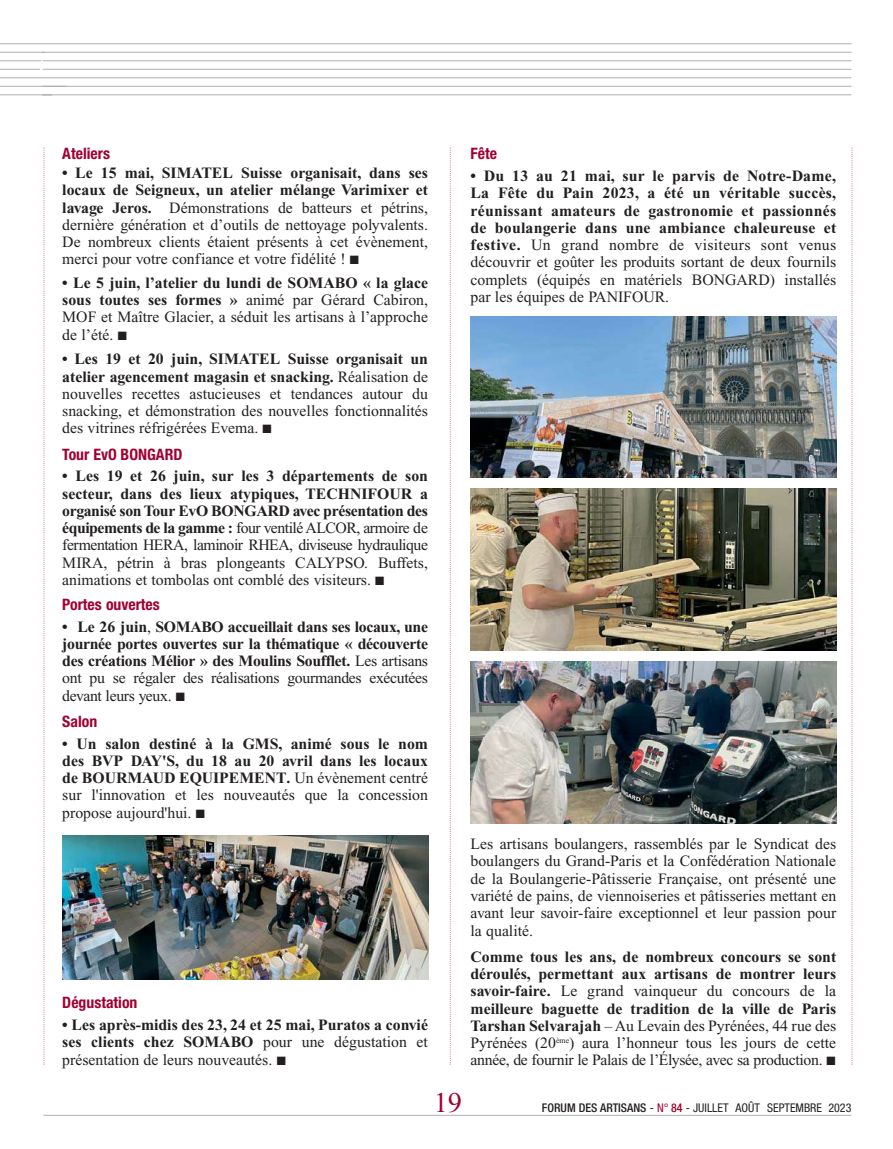
<style>
.page{position:relative;width:893px;height:1149px;background:#fff}
.page>*{position:absolute;margin:0;border:0;box-sizing:border-box;transform-origin:0 0}
.t1{font:28.5px "Times New Roman";color:#a10131}
.t2{font:15.75px/17.2px "Times New Roman";color:#231f20;text-align:justify}
.t3{font:700 15.75px/17.2px "Times New Roman";color:#231f20;text-align:justify}
.t4{font:700 condensed 15.75px "Helvetica Neue";color:#a10131}
.t5{font:condensed 12px "Helvetica Neue";color:#231f20}
.s1{font-weight:700}
.s2{font-weight:400}
.s3{font-weight:500}
.s4{color:#a10131}
.s5{font-weight:500;color:#a10131}
</style>
<div class="page">
<hr style="left:43px;top:1114px;width:808px;height:1px;background:#b1b4b6">
<hr style="left:0;top:43px;width:43px;height:1px;background:#b1b4b6">
<hr style="left:0;top:52px;width:44px;height:1px;background:#b1b4b6">
<hr style="left:0;top:60px;width:41px;height:1px;background:#b1b4b6">
<hr style="left:0;top:69px;width:40px;height:1px;background:#b1b4b6">
<hr style="left:0;top:77px;width:43px;height:1px;background:#b1b4b6">
<hr style="left:0;top:86px;width:67px;height:1px;background:#b1b4b6">
<hr style="left:0;top:94px;width:52px;height:1px;background:#b1b4b6">
<hr style="left:43px;top:43px;width:808px;height:1px;background:#b1b4b6">
<hr style="left:43px;top:52px;width:808px;height:1px;background:#b1b4b6">
<hr style="left:43px;top:60px;width:808px;height:1px;background:#b1b4b6">
<hr style="left:43px;top:69px;width:808px;height:1px;background:#b1b4b6">
<hr style="left:43px;top:77px;width:808px;height:1px;background:#b1b4b6">
<hr style="left:43px;top:86px;width:808px;height:1px;background:#b1b4b6">
<hr style="left:43px;top:94px;width:808px;height:1px;background:#b1b4b6">
<svg style="left:43px;top:147px;width:2px;height:917px"></svg>
<svg style="left:851px;top:147px;width:1px;height:917px"></svg>
<svg style="left:450px;top:147px;width:1px;height:917px"></svg>
<img style="left:470px;top:316px;width:366px;height:161px">
<img style="left:470px;top:488px;width:366px;height:162px">
<img style="left:470px;top:661px;width:366px;height:161px">
<img style="left:63px;top:835px;width:365px;height:144px">
<p class="t4" style="left:62px;top:148px;width:49px">Ateliers</p>
<p class="t2" style="left:62px;top:166px;width:367px"><span class="s1">• Le 15 mai, SIMATEL Suisse organisait, dans ses locaux de Seigneux, un atelier mélange Varimixer et lavage Jeros.</span> Démonstrations de batteurs et pétrins, dernière génération et d’outils de nettoyage polyvalents.<br>De nombreux clients étaient présents à cet évènement, merci pour votre confiance et votre fidélité ! ■</p>
<p class="t2" style="left:62px;top:275px;width:367px"><span class="s1">• Le 5 juin, l’atelier du lundi de SOMABO « la glace sous toutes ses formes »</span> animé par Gérard Cabiron, MOF et Maître Glacier, a séduit les artisans à l’approche de l’été. ■</p>
<p class="t2" style="left:62px;top:352px;width:367px"><span class="s1">• Les 19 et 20 juin, SIMATEL Suisse organisait un atelier agencement magasin et snacking.</span> Réalisation de nouvelles recettes astucieuses et tendances autour du snacking, et démonstration des nouvelles fonctionnalités des vitrines réfrigérées Evema. ■</p>
<p class="t4" style="left:62px;top:448px;width:122px">Tour EvO BONGARD</p>
<p class="t2" style="left:62px;top:469px;width:367px"><span class="s1">• Les 19 et 26 juin, sur les 3 départements de son secteur, dans des lieux atypiques, TECHNIFOUR a organisé son Tour EvO BONGARD avec présentation des équipements de la gamme :</span> four ventilé ALCOR, armoire de fermentation HERA, laminoir RHEA, diviseuse hydraulique MIRA, pétrin à bras plongeants CALYPSO. Buffets, animations et tombolas ont comblé des visiteurs. ■</p>
<p class="t4" style="left:62px;top:598px;width:99px">Portes ouvertes</p>
<p class="t3" style="left:62px;top:619px;width:367px">• Le 26 juin<span class="s2">,</span> SOMABO accueillait dans ses locaux, une journée portes ouvertes sur la thématique « découverte des créations Mélior » des Moulins Soufflet. <span class="s2">Les artisans ont pu se régaler des réalisations gourmandes exécutées devant leurs yeux.</span> ■</p>
<p class="t4" style="left:62px;top:715px;width:36px">Salon</p>
<p class="t3" style="left:62px;top:736px;width:367px">• Un salon destiné à la GMS, animé sous le nom des BVP DAY'S, du 18 au 20 avril dans les locaux de BOURMAUD EQUIPEMENT. <span class="s2">Un évènement centré sur l'innovation et les nouveautés que la concession propose aujourd'hui.</span> ■</p>
<p class="t4" style="left:62px;top:996px;width:77px">Dégustation</p>
<p class="t3" style="left:62px;top:1017px;width:367px">• Les après-midis des 23, 24 et 25 mai, Puratos a convié ses clients chez SOMABO <span class="s2">pour une dégustation et présentation de leurs nouveautés.</span> ■</p>
<p class="t4" style="left:471px;top:148px;width:28px">Fête</p>
<p class="t3" style="left:471px;top:169px;width:367px">• Du 13 au 21 mai, sur le parvis de Notre-Dame, La Fête du Pain 2023, a été un véritable succès, réunissant amateurs de gastronomie et passionnés de boulangerie dans une ambiance chaleureuse et festive. <span class="s2">Un grand nombre de visiteurs sont venus découvrir et goûter les produits sortant de deux fournils complets (équipés en matériels BONGARD) installés par les équipes de PANIFOUR.</span></p>
<p class="t2" style="left:471px;top:836px;width:367px">Les artisans boulangers, rassemblés par le Syndicat des boulangers du Grand-Paris et la Confédération Nationale de la Boulangerie-Pâtisserie Française, ont présenté une variété de pains, de viennoiseries et pâtisseries mettant en avant leur savoir-faire exceptionnel et leur passion pour la qualité.</p>
<p class="t3" style="left:471px;top:949px;width:367px">Comme tous les ans, de nombreux concours se sont déroulés, permettant aux artisans de montrer leurs savoir-faire. <span class="s2">Le grand vainqueur du concours de la </span>meilleure baguette de tradition de la ville de Paris Tarshan Selvarajah <span class="s2">– Au Levain des Pyrénées, 44 rue des Pyrénées (20</span><sup>ème</sup><span class="s2">) aura l’honneur tous les jours de cette année, de fournir le Palais de l’Élysée, avec sa production.</span> ■</p>
<h1 class="t1" style="left:434px;top:1091px;width:30px">19</h1>
<p class="t5" style="left:542px;top:1102px;width:311px"><span class="s3">FORUM DES ARTISANS</span> - <span class="s4">N°</span> <span class="s5">84</span> - JUILLET AOÛT SEPTEMBRE 2023</p>
</div>
